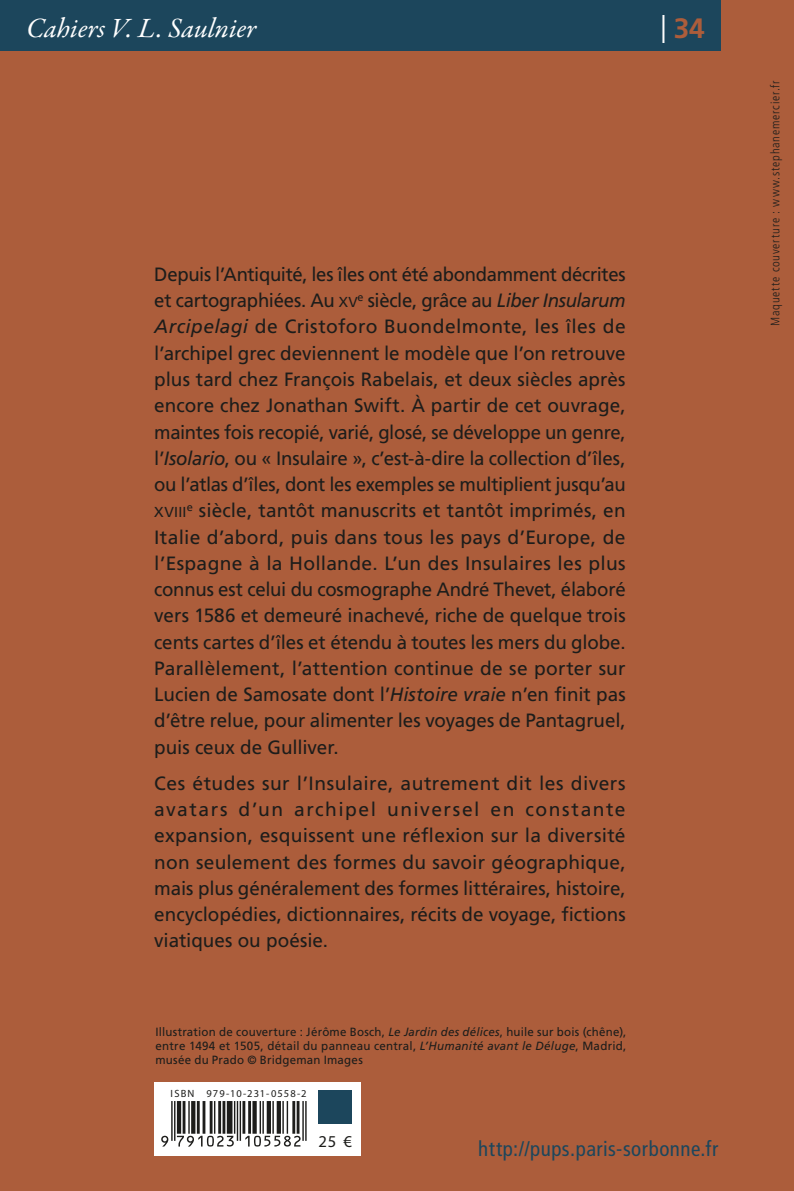
<style>
.page{position:relative;width:794px;height:1191px;background:#ac5d3b}
.page>*{position:absolute;margin:0;border:0;box-sizing:border-box;transform-origin:0 0}
.t1{font:italic 28px "Garamond Premr Pro";color:#fff}
.t2{font:700 28px "Frutiger LT Std";color:#ac5d3b}
.t3{font:condensed 21px "Frutiger LT Std";letter-spacing:.02em;color:#1c465c}
.t4{font:19.25px/26.2px "Frutiger LT Std";letter-spacing:-.005em;color:#1d1d1b;text-align:justify;scale:.96 1}
.t5{font:19.25px/26.2px "Frutiger LT Std";letter-spacing:-.005em;color:#1d1d1b;text-align:justify}
.t6{font:16.62px "Myriad Pro";color:#1d1d1b}
.t7{font:300 condensed 12.25px "Frutiger LT Std";letter-spacing:.065em;color:#1d1d1b}
.t8{font:11.9px/14px "Frutiger LT Std";letter-spacing:.02em;color:#1d1d1b;text-align:justify}
.t9{font:10.5px "Myriad Pro";letter-spacing:.11em;color:#1d1d1b}
.s1{font-weight:300;color:#fff}
.s2{font-size:14.35px}
.s3{font-style:italic}
</style>
<div class="page">
<div style="left:0;top:0;width:721px;height:51px;background:#1c465c"></div>
<div style="left:154px;top:1082px;width:207px;height:74px;background:#fff"></div>
<div style="left:318px;top:1090px;width:34px;height:33px;background:#1c465c"></div>
<svg style="left:161px;top:1101px;width:146px;height:45px"></svg>
<h1 class="t1" style="left:26px;top:11px;width:232px">Cahiers V. L. Saulnier</h1>
<h1 class="t2" style="left:660px;top:11px;width:46px"><span class="s1">|</span> 34</h1>
<p class="t4" style="left:154px;top:261px;width:493px">Depuis l’Antiquité, les îles ont été abondamment décrites et cartographiées. Au <span class="s2">XV</span><sup>e</sup> siècle, grâce au <span class="s3">Liber Insularum Arcipelagi</span> de Cristoforo Buondelmonte, les îles de l’archipel grec deviennent le modèle que l’on retrouve plus tard chez François Rabelais, et deux siècles après encore chez Jonathan Swift. À partir de cet ouvrage, maintes fois recopié, varié, glosé, se développe un genre, l’<span class="s3">Isolario</span>, ou « Insulaire », c’est-à-dire la collection d’îles, ou l’atlas d’îles, dont les exemples se multiplient jusqu’au <span class="s2">XVIII</span><sup>e</sup> siècle, tantôt manuscrits et tantôt imprimés, en Italie d’abord, puis dans tous les pays d’Europe, de l’Espagne à la Hollande. L’un des Insulaires les plus connus est celui du cosmographe André Thevet, élaboré vers 1586 et demeuré inachevé, riche de quelque trois cents cartes d’îles et étendu à toutes les mers du globe.<br>Parallèlement, l’attention continue de se porter sur Lucien de Samosate dont l’<span class="s3">Histoire vraie</span> n’en finit pas d’être relue, pour alimenter les voyages de Pantagruel, puis ceux de Gulliver.</p>
<p class="t5" style="left:154px;top:770px;width:473px">Ces études sur l’Insulaire, autrement dit les divers avatars d’un archipel universel en constante expansion, esquissent une réflexion sur la diversité non seulement des formes du savoir géographique, mais plus généralement des formes littéraires, histoire, encyclopédies, dictionnaires, récits de voyage, fictions viatiques ou poésie.</p>
<p class="t8" style="left:155px;top:1025px;width:472px">Illustration de couverture : Jérôme Bosch, <span class="s3">Le Jardin des délices</span>, huile sur bois (chêne), entre 1494 et 1505, détail du panneau central, <span class="s3">L’Humanité avant le Déluge</span>, Madrid, musée du Prado © Bridgeman Images</p>
<p class="t9" style="left:171px;top:1086px;width:137px">ISBN 979-10-231-0558-2</p>
<p class="t6" style="left:318px;top:1130px;width:35px">25 €</p>
<p class="t3" style="left:478px;top:1136px;width:241px">http://pups.paris-sorbonne.fr</p>
<p class="t7" style="left:768px;top:326px;width:247px;rotate:-90deg">Maquette couverture : www.stephanemercier.fr</p>
</div>
